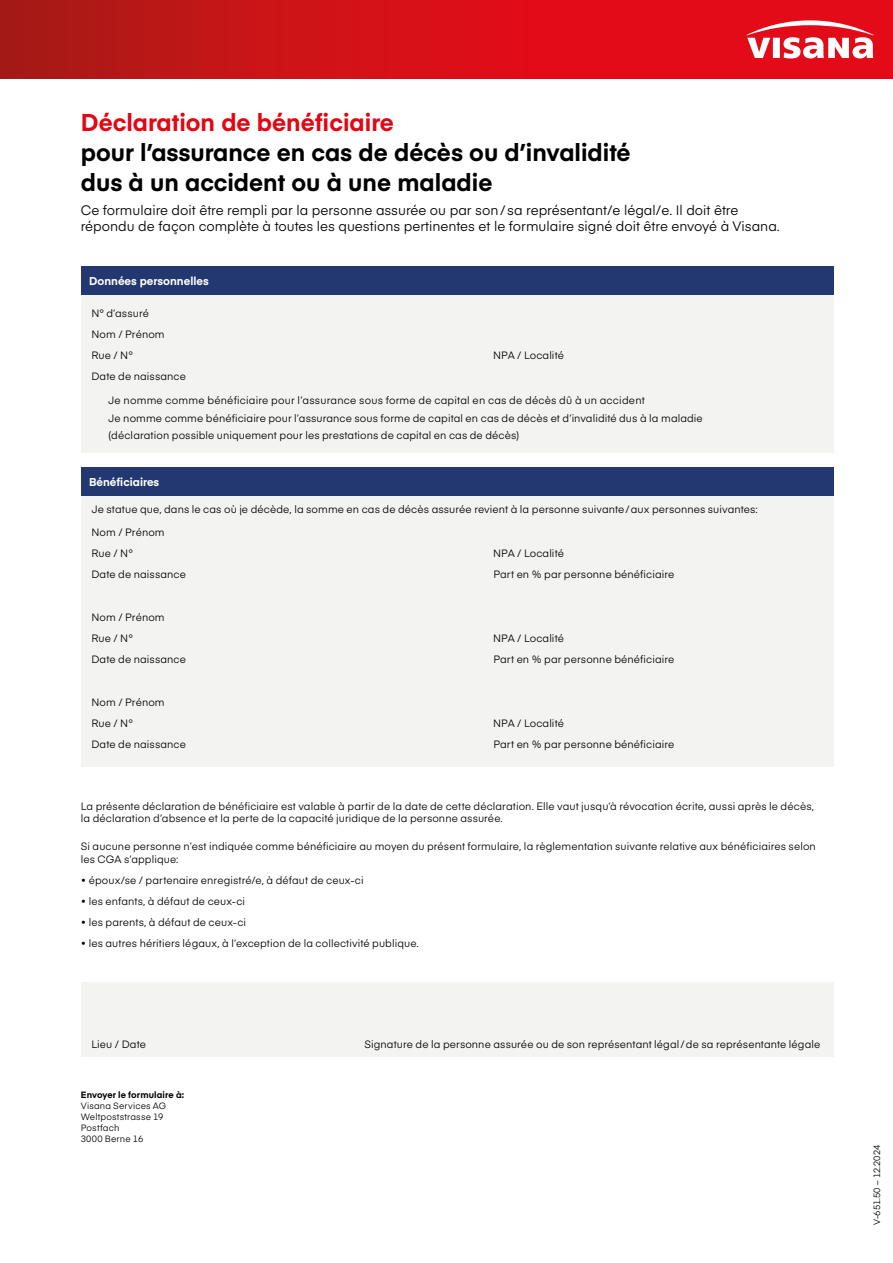
<style>
.page{position:relative;width:893px;height:1263px;background:#fff}
.page>*{position:absolute;margin:0;border:0;box-sizing:border-box;transform-origin:0 0}
.Titel{font:700 24px "Eina 03";color:#000}
.Titel-2{font:700 24px "Eina 03";color:#e30613}
.Titel-3{font:13.5px "Eina 03";color:#000}
.t1{font:700 11.25px "Eina 03";color:#fff}
.Paragraph_Style3{font:10.5px/12.6px "Eina 03";letter-spacing:.01em;color:#000}
.Paragraph_Style3-2{font:9px "Eina 03";letter-spacing:.015em;color:#000}
.Paragraph_Style3-3{font:700 9px/10.8px "Eina 03";letter-spacing:.01em;color:#000}
.s1{font-weight:400}
</style>
<div class="page">
<div style="left:81px;top:266px;width:752px;height:186px;background:#f3f3f2"></div>
<div style="left:81px;top:467px;width:752px;height:300px;background:#f3f3f2"></div>
<div style="left:81px;top:266px;width:752px;height:29px;background:#233770"></div>
<div style="left:81px;top:467px;width:752px;height:29px;background:#233770"></div>
<svg style="left:0;top:0;width:893px;height:79px;background:#d01016"></svg>
<svg style="left:746px;top:20px;width:128px;height:38px"></svg>
<div style="left:81px;top:982px;width:752px;height:74px;background:#f3f3f2"></div>
<p class="Titel-2" style="left:81px;top:105px;width:315px">Déclaration de bénéficiaire</p>
<p class="Titel" style="left:81px;top:135px;width:551px">pour l’assurance en cas de décès ou d’invalidité</p>
<p class="Titel" style="left:81px;top:165px;width:413px">dus à un accident ou à une maladie</p>
<p class="Titel-3" style="left:81px;top:200px;width:659px">Ce formulaire doit être rempli par la personne assurée ou par son/sa représentant/e légal/e. Il doit être</p>
<p class="Titel-3" style="left:81px;top:216px;width:701px">répondu de façon complète à toutes les questions pertinentes et le formulaire signé doit être envoyé à Visana.</p>
<p class="t1" style="left:89px;top:272px;width:121px">Données personnelles</p>
<p class="Paragraph_Style3" style="left:91px;top:306px;width:59px">N° d’assuré</p>
<p class="Paragraph_Style3" style="left:91px;top:327px;width:75px">Nom / Prénom</p>
<p class="Paragraph_Style3" style="left:91px;top:348px;width:43px">Rue / N°</p>
<p class="Paragraph_Style3" style="left:493px;top:348px;width:72px">NPA / Localité</p>
<p class="Paragraph_Style3" style="left:91px;top:369px;width:96px">Date de naissance</p>
<p class="Paragraph_Style3" style="left:108px;top:393px;width:538px">Je nomme comme bénéficiaire pour l’assurance sous forme de capital en cas de décès dû à un accident</p>
<p class="Paragraph_Style3" style="left:108px;top:412px;width:596px">Je nomme comme bénéficiaire pour l’assurance sous forme de capital en cas de décès et d’invalidité dus à la maladie</p>
<p class="Paragraph_Style3" style="left:108px;top:428px;width:413px">(déclaration possible uniquement pour les prestations de capital en cas de décès)</p>
<p class="t1" style="left:89px;top:473px;width:72px">Bénéficiaires</p>
<p class="Paragraph_Style3" style="left:91px;top:502px;width:668px">Je statue que, dans le cas où je décède, la somme en cas de décès assurée revient à la personne suivante/aux personnes suivantes:</p>
<p class="Paragraph_Style3" style="left:91px;top:525px;width:75px">Nom / Prénom</p>
<p class="Paragraph_Style3" style="left:91px;top:546px;width:43px">Rue / N°</p>
<p class="Paragraph_Style3" style="left:493px;top:546px;width:72px">NPA / Localité</p>
<p class="Paragraph_Style3" style="left:91px;top:567px;width:96px">Date de naissance</p>
<p class="Paragraph_Style3" style="left:493px;top:567px;width:182px">Part en % par personne bénéficiaire</p>
<p class="Paragraph_Style3" style="left:91px;top:610px;width:75px">Nom / Prénom</p>
<p class="Paragraph_Style3" style="left:91px;top:631px;width:43px">Rue / N°</p>
<p class="Paragraph_Style3" style="left:493px;top:631px;width:72px">NPA / Localité</p>
<p class="Paragraph_Style3" style="left:91px;top:652px;width:96px">Date de naissance</p>
<p class="Paragraph_Style3" style="left:493px;top:652px;width:182px">Part en % par personne bénéficiaire</p>
<p class="Paragraph_Style3" style="left:91px;top:695px;width:75px">Nom / Prénom</p>
<p class="Paragraph_Style3" style="left:91px;top:716px;width:43px">Rue / N°</p>
<p class="Paragraph_Style3" style="left:493px;top:716px;width:72px">NPA / Localité</p>
<p class="Paragraph_Style3" style="left:91px;top:737px;width:96px">Date de naissance</p>
<p class="Paragraph_Style3" style="left:493px;top:737px;width:182px">Part en % par personne bénéficiaire</p>
<p class="Paragraph_Style3" style="left:81px;top:799px;width:735px">La présente déclaration de bénéficiaire est valable à partir de la date de cette déclaration. Elle vaut jusqu’à révocation écrite, aussi après le décès, la déclaration d’absence et la perte de la capacité juridique de la personne assurée.</p>
<p class="Paragraph_Style3" style="left:81px;top:839px;width:737px">Si aucune personne n’est indiquée comme bénéficiaire au moyen du présent formulaire, la règlementation suivante relative aux bénéficiaires selon les CGA s’applique:</p>
<p class="Paragraph_Style3" style="left:81px;top:873px;width:284px">• époux/se / partenaire enregistré/e, à défaut de ceux-ci</p>
<p class="Paragraph_Style3" style="left:81px;top:894px;width:166px">• les enfants, à défaut de ceux-ci</p>
<p class="Paragraph_Style3" style="left:81px;top:915px;width:167px">• les parents, à défaut de ceux-ci</p>
<p class="Paragraph_Style3" style="left:81px;top:936px;width:340px">• les autres héritiers légaux, à l’exception de la collectivité publique.</p>
<p class="Paragraph_Style3" style="left:91px;top:1037px;width:56px">Lieu / Date</p>
<p class="Paragraph_Style3" style="left:364px;top:1037px;width:457px">Signature de la personne assurée ou de son représentant légal/de sa représentante légale</p>
<p class="Paragraph_Style3-3" style="left:81px;top:1089px;width:105px">Envoyer le formulaire à:<br><span class="s1">Visana Services AG</span></p>
<p class="Paragraph_Style3-2" style="left:81px;top:1110px;width:84px">Weltpoststrasse 19</p>
<p class="Paragraph_Style3-2" style="left:81px;top:1121px;width:40px">Postfach</p>
<p class="Paragraph_Style3-2" style="left:81px;top:1132px;width:64px">3000 Berne 16</p>
<p class="Paragraph_Style3-2" style="left:870px;top:1225px;width:81px;rotate:-90deg">V-651.50 – 12.2024</p>
</div>
